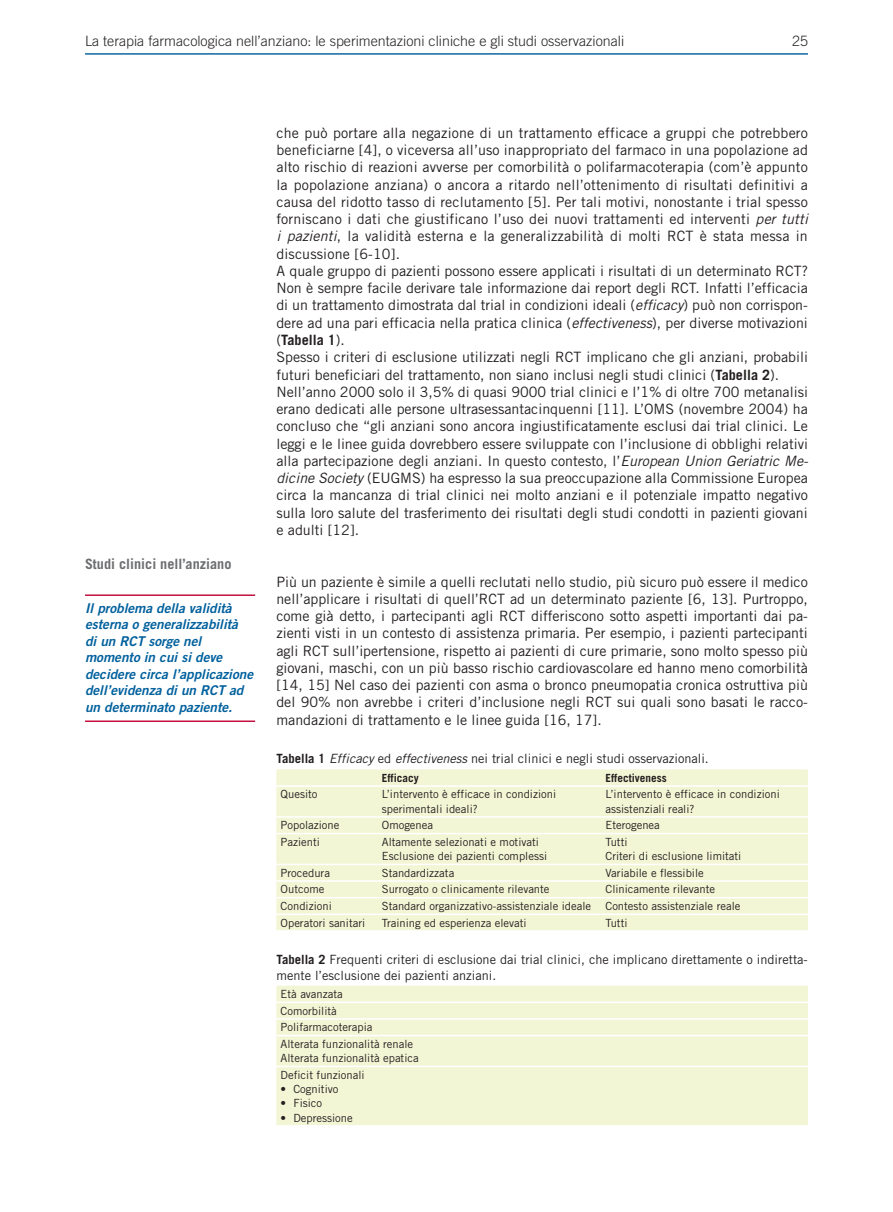
<style>
.page{position:relative;width:893px;height:1212px;background:#fff}
.page>*{position:absolute;margin:0;border:0;box-sizing:border-box;transform-origin:0 0}
.t1{font:14.25px/17.2px "Trade Gothic LT Std";color:#231f20}
.t2{font:300 14.25px "Trade Gothic LT Std";color:#231f20}
.t3{font:700 14.25px "Trade Gothic LT Std";color:#6c6d70}
.t4{font:13.5px/16.5px "Trade Gothic LT Std Bd 2 Obl";color:#00609d}
.t5{font:12.75px/15.8px "Trade Gothic LT Std";color:#231f20}
.t6{font:11.25px/14.2px "Trade Gothic LT Std";color:#231f20}
.t7{font:700 11.25px "Trade Gothic LT Std";color:#231f20}
.s1{font-style:italic}
.s2{font-weight:700}
</style>
<div class="page">
<hr style="left:85px;top:53px;width:723px;height:2px;background:#0d68a0">
<div style="left:276px;top:769px;width:532px;height:161px;background:#f3f6d5"></div>
<hr style="left:276px;top:785px;width:102px;height:2px;background:#fff">
<hr style="left:378px;top:785px;width:223px;height:2px;background:#fff">
<hr style="left:601px;top:785px;width:207px;height:2px;background:#fff">
<hr style="left:276px;top:816px;width:102px;height:2px;background:#fff">
<hr style="left:378px;top:816px;width:223px;height:2px;background:#fff">
<hr style="left:601px;top:816px;width:207px;height:2px;background:#fff">
<hr style="left:276px;top:833px;width:102px;height:1px;background:#fff">
<hr style="left:378px;top:833px;width:223px;height:1px;background:#fff">
<hr style="left:601px;top:833px;width:207px;height:1px;background:#fff">
<hr style="left:276px;top:864px;width:102px;height:1px;background:#fff">
<hr style="left:378px;top:864px;width:223px;height:1px;background:#fff">
<hr style="left:601px;top:864px;width:207px;height:1px;background:#fff">
<hr style="left:276px;top:880px;width:102px;height:2px;background:#fff">
<hr style="left:378px;top:880px;width:223px;height:2px;background:#fff">
<hr style="left:601px;top:880px;width:207px;height:2px;background:#fff">
<hr style="left:276px;top:897px;width:102px;height:1px;background:#fff">
<hr style="left:378px;top:897px;width:223px;height:1px;background:#fff">
<hr style="left:601px;top:897px;width:207px;height:1px;background:#fff">
<hr style="left:276px;top:913px;width:102px;height:2px;background:#fff">
<hr style="left:378px;top:913px;width:223px;height:2px;background:#fff">
<hr style="left:601px;top:913px;width:207px;height:2px;background:#fff">
<div style="left:276px;top:986px;width:532px;height:139px;background:#f3f6d5"></div>
<hr style="left:276px;top:1001px;width:532px;height:2px;background:#fff">
<hr style="left:276px;top:1018px;width:532px;height:2px;background:#fff">
<hr style="left:276px;top:1035px;width:532px;height:1px;background:#fff">
<hr style="left:276px;top:1066px;width:532px;height:1px;background:#fff">
<hr style="left:85px;top:594px;width:170px;height:2px;background:#c41041">
<hr style="left:85px;top:720px;width:170px;height:2px;background:#c41041">
<p class="t2" style="left:85px;top:33px;width:541px">La terapia farmacologica nell’anziano: le sperimentazioni cliniche e gli studi osservazionali</p>
<p class="t2" style="left:792px;top:33px;width:17px">25</p>
<p class="t3" style="left:85px;top:555px;width:148px">Studi clinici nell’anziano</p>
<p class="t4" style="left:85px;top:600px;width:170px">Il problema della validità esterna o generalizzabilità<br>di un RCT sorge nel momento in cui si deve decidere circa l’applicazione dell’evidenza di un RCT ad un determinato paziente.</p>
<p class="t1" style="left:276px;top:124px;width:533px">che può portare alla negazione di un trattamento efficace a gruppi che potrebbero beneficiarne [4], o viceversa all’uso inappropriato del farmaco in una popolazione ad alto rischio di reazioni avverse per comorbilità o polifarmacoterapia (com’è appunto la popolazione anziana) o ancora a ritardo nell’ottenimento di risultati definitivi a causa del ridotto tasso di reclutamento [5]. Per tali motivi, nonostante i trial spesso forniscano i dati che giustificano l’uso dei nuovi trattamenti ed interventi <span class="s1">per tutti i pazienti</span>, la validità esterna e la generalizzabilità di molti RCT è stata messa in discussione [6-10].<br>A quale gruppo di pazienti possono essere applicati i risultati di un determinato RCT?<br>Non è sempre facile derivare tale informazione dai report degli RCT. Infatti l’efficacia di un trattamento dimostrata dal trial in condizioni ideali (<span class="s1">efficacy</span>) può non corrispon&shy;dere ad una pari efficacia nella pratica clinica (<span class="s1">effectiveness</span>), per diverse motivazioni (<span class="s2">Tabella 1</span>).<br>Spesso i criteri di esclusione utilizzati negli RCT implicano che gli anziani, probabili futuri beneficiari del trattamento, non siano inclusi negli studi clinici (<span class="s2">Tabella 2</span>).<br>Nell’anno 2000 solo il 3,5% di quasi 9000 trial clinici e l’1% di oltre 700 metanalisi erano dedicati alle persone ultrasessantacinquenni [11]. L’OMS (novembre 2004) ha concluso che “gli anziani sono ancora ingiustificatamente esclusi dai trial clinici. Le leggi e le linee guida dovrebbero essere sviluppate con l’inclusione di obblighi relativi alla partecipazione degli anziani. In questo contesto, l’<span class="s1">European Union Geriatric Me&shy;dicine Society</span> (EUGMS) ha espresso la sua preoccupazione alla Commissione Europea circa la mancanza di trial clinici nei molto anziani e il potenziale impatto negativo sulla loro salute del trasferimento dei risultati degli studi condotti in pazienti giovani e adulti [12].</p>
<p class="t1" style="left:276px;top:573px;width:533px;text-align:justify">Più un paziente è simile a quelli reclutati nello studio, più sicuro può essere il medico nell’applicare i risultati di quell’RCT ad un determinato paziente [6, 13]. Purtroppo, come già detto, i partecipanti agli RCT differiscono sotto aspetti importanti dai pa&shy;zienti visti in un contesto di assistenza primaria. Per esempio, i pazienti partecipanti agli RCT sull’ipertensione, rispetto ai pazienti di cure primarie, sono molto spesso più giovani, maschi, con un più basso rischio cardiovascolare ed hanno meno comorbilità [14, 15] Nel caso dei pazienti con asma o bronco pneumopatia cronica ostruttiva più del 90% non avrebbe i criteri d’inclusione negli RCT sui quali sono basati le racco&shy;mandazioni di trattamento e le linee guida [16, 17].</p>
<p class="t5" style="left:276px;top:751px;width:434px"><span class="s2">Tabella 1</span> <span class="s1">Efficacy</span> ed <span class="s1">effectiveness</span> nei trial clinici e negli studi osservazionali.</p>
<p class="t7" style="left:382px;top:771px;width:38px">Efficacy</p>
<p class="t7" style="left:605px;top:771px;width:63px">Effectiveness</p>
<p class="t6" style="left:281px;top:787px;width:38px">Quesito</p>
<p class="t6" style="left:382px;top:787px;width:176px">L’intervento è efficace in condizioni sperimentali ideali?</p>
<p class="t6" style="left:605px;top:787px;width:176px">L’intervento è efficace in condizioni assistenziali reali?</p>
<p class="t6" style="left:281px;top:818px;width:60px">Popolazione</p>
<p class="t6" style="left:382px;top:818px;width:53px">Omogenea</p>
<p class="t6" style="left:605px;top:818px;width:56px">Eterogenea</p>
<p class="t6" style="left:281px;top:835px;width:41px">Pazienti</p>
<p class="t6" style="left:382px;top:835px;width:167px">Altamente selezionati e motivati<br>Esclusione dei pazienti complessi</p>
<p class="t6" style="left:605px;top:835px;width:137px">Tutti<br>Criteri di esclusione limitati</p>
<p class="t6" style="left:281px;top:865px;width:51px">Procedura</p>
<p class="t6" style="left:382px;top:865px;width:74px">Standardizzata</p>
<p class="t6" style="left:605px;top:865px;width:100px">Variabile e flessibile</p>
<p class="t6" style="left:281px;top:882px;width:45px">Outcome</p>
<p class="t6" style="left:382px;top:882px;width:169px">Surrogato o clinicamente rilevante</p>
<p class="t6" style="left:605px;top:882px;width:111px">Clinicamente rilevante</p>
<p class="t6" style="left:281px;top:899px;width:53px">Condizioni</p>
<p class="t6" style="left:382px;top:899px;width:211px">Standard organizzativo-assistenziale ideale</p>
<p class="t6" style="left:605px;top:899px;width:136px">Contesto assistenziale reale</p>
<p class="t6" style="left:281px;top:915px;width:86px">Operatori sanitari</p>
<p class="t6" style="left:382px;top:915px;width:146px">Training ed esperienza elevati</p>
<p class="t6" style="left:605px;top:915px;width:24px">Tutti</p>
<p class="t5" style="left:276px;top:951px;width:533px"><span class="s2">Tabella 2</span> Frequenti criteri di esclusione dai trial clinici, che implicano direttamente o indiretta&shy;mente l’esclusione dei pazienti anziani.</p>
<p class="t6" style="left:281px;top:985px;width:134px;line-height:16.6px">Età avanzata<br>Comorbilità<br>Polifarmacoterapia<br>Alterata funzionalità renale</p>
<p class="t6" style="left:281px;top:1050px;width:140px;line-height:16.6px">Alterata funzionalità epatica<br>Deficit funzionali</p>
<p class="t6" style="left:281px;top:1082px;width:59px">• Cognitivo</p>
<p class="t6" style="left:281px;top:1096px;width:43px">• Fisico</p>
<p class="t6" style="left:281px;top:1110px;width:74px">• Depressione</p>
</div>
